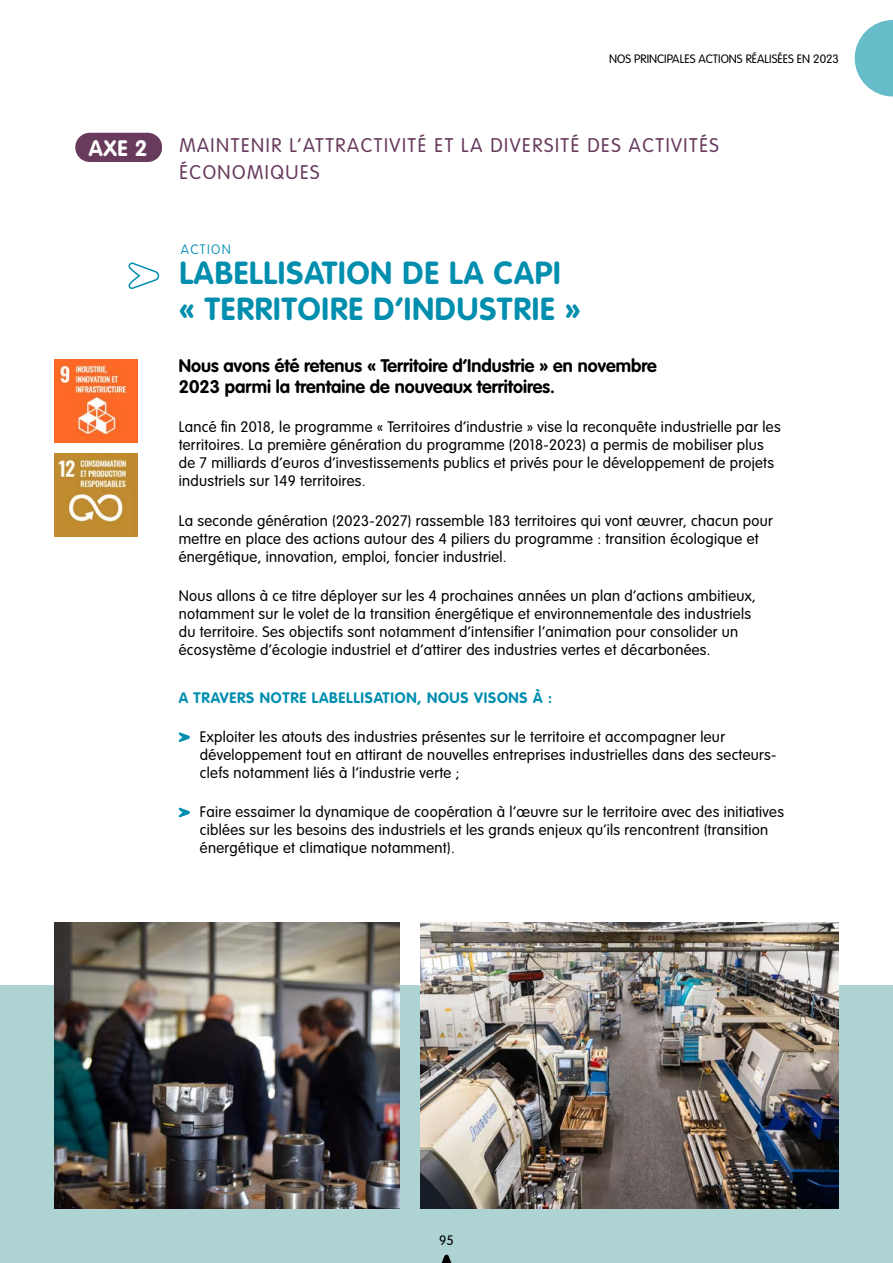
<style>
.page{position:relative;width:893px;height:1263px;background:#fff}
.page>*{position:absolute;margin:0;border:0;box-sizing:border-box;transform-origin:0 0}
.ACTION_Titre{font:700 31.5px/36px "VAG Rounded LT Pro";letter-spacing:.03em;color:#008eaf}
.t1{font:700 22.05px "VAG Rounded LT Pro";color:#fff}
.AXE{font:300 19.5px/27px "VAG Rounded LT Pro";letter-spacing:.08em;color:#683b5d}
.ACTION_Intro{font:700 18px/21.6px "VAG Rounded LT Pro";color:#000}
.ACTION_Corps{font:300 15px/18px "VAG Rounded LT Pro";letter-spacing:.02em;color:#000}
.ACTION_Puces{font:300 15px/18px "VAG Rounded LT Pro";letter-spacing:.02em;color:#000}
.ACTION_sous-titre{font:700 15px "VAG Rounded LT Pro";letter-spacing:.05em;color:#008eaf}
.ACTION_Titre-2{font:100 13.5px "VAG Rounded LT Pro";letter-spacing:.1em;color:#008eaf}
.t2{font:300 13.5px "VAG Rounded LT Pro";color:#000}
.t3{font:300 12px "VAG Rounded LT Pro";color:#000}
</style>
<div class="page">
<div style="left:0;top:986px;width:893px;height:277px;background:#add3d2"></div>
<svg style="left:441px;top:1255px;width:11px;height:8px"></svg>
<svg style="left:855px;top:20px;width:38px;height:77px"></svg>
<div style="left:75px;top:133px;width:87px;height:29px;background:#683b5d;border-radius:15px"></div>
<svg style="left:179px;top:732px;width:11px;height:10px"></svg>
<svg style="left:179px;top:808px;width:11px;height:9px"></svg>
<svg style="left:128px;top:262px;width:32px;height:27px"></svg>
<img style="left:54px;top:360px;width:83px;height:83px">
<img style="left:54px;top:453px;width:83px;height:84px">
<img style="left:54px;top:922px;width:345px;height:287px">
<img style="left:420px;top:922px;width:419px;height:287px">
<p class="t3" style="left:609px;top:52px;width:231px">NOS PRINCIPALES ACTIONS RÉALISÉES EN 2023</p>
<p class="t1" style="left:89px;top:134px;width:60px">AXE 2</p>
<p class="AXE" style="left:179px;top:132px;width:541px">MAINTENIR L’ATTRACTIVITÉ ET LA DIVERSITÉ DES ACTIVITÉS<br>ÉCONOMIQUES</p>
<p class="ACTION_Titre-2" style="left:181px;top:241px;width:51px">ACTION</p>
<p class="ACTION_Titre" style="left:179px;top:256px;width:404px">LABELLISATION DE LA CAPI « TERRITOIRE D’INDUSTRIE »</p>
<p class="ACTION_Intro" style="left:179px;top:355px;width:480px">Nous avons été retenus « Territoire d’Industrie » en novembre<br>2023 parmi la trentaine de nouveaux territoires.</p>
<p class="ACTION_Corps" style="left:179px;top:419px;width:603px">Lancé fin 2018, le programme « Territoires d’industrie » vise la reconquête industrielle par les territoires. La première génération du programme (2018-2023) a permis de mobiliser plus de 7 milliards d’euros d’investissements publics et privés pour le développement de projets industriels sur 149 territoires.</p>
<p class="ACTION_Corps" style="left:179px;top:512px;width:596px">La seconde génération (2023-2027) rassemble 183 territoires qui vont œuvrer, chacun pour mettre en place des actions autour des 4 piliers du programme : transition écologique et énergétique, innovation, emploi, foncier industriel.</p>
<p class="ACTION_Corps" style="left:179px;top:587px;width:579px">Nous allons à ce titre déployer sur les 4 prochaines années un plan d’actions ambitieux, notamment sur le volet de la transition énergétique et environnementale des industriels du territoire. Ses objectifs sont notamment d’intensifier l’animation pour consolider un écosystème d’écologie industriel et d’attirer des industries vertes et décarbonées.</p>
<p class="ACTION_sous-titre" style="left:179px;top:688px;width:375px">A TRAVERS NOTRE LABELLISATION, NOUS VISONS À :</p>
<p class="ACTION_Puces" style="left:200px;top:728px;width:578px">Exploiter les atouts des industries présentes sur le territoire et accompagner leur développement tout en attirant de nouvelles entreprises industrielles dans des secteurs&shy;clefs notamment liés à l’industrie verte ;</p>
<p class="ACTION_Puces" style="left:200px;top:803px;width:586px">Faire essaimer la dynamique de coopération à l’œuvre sur le territoire avec des initiatives ciblées sur les besoins des industriels et les grands enjeux qu’ils rencontrent (transition énergétique et climatique notamment).</p>
<p class="t2" style="left:439px;top:1232px;width:16px">95</p>
</div>
